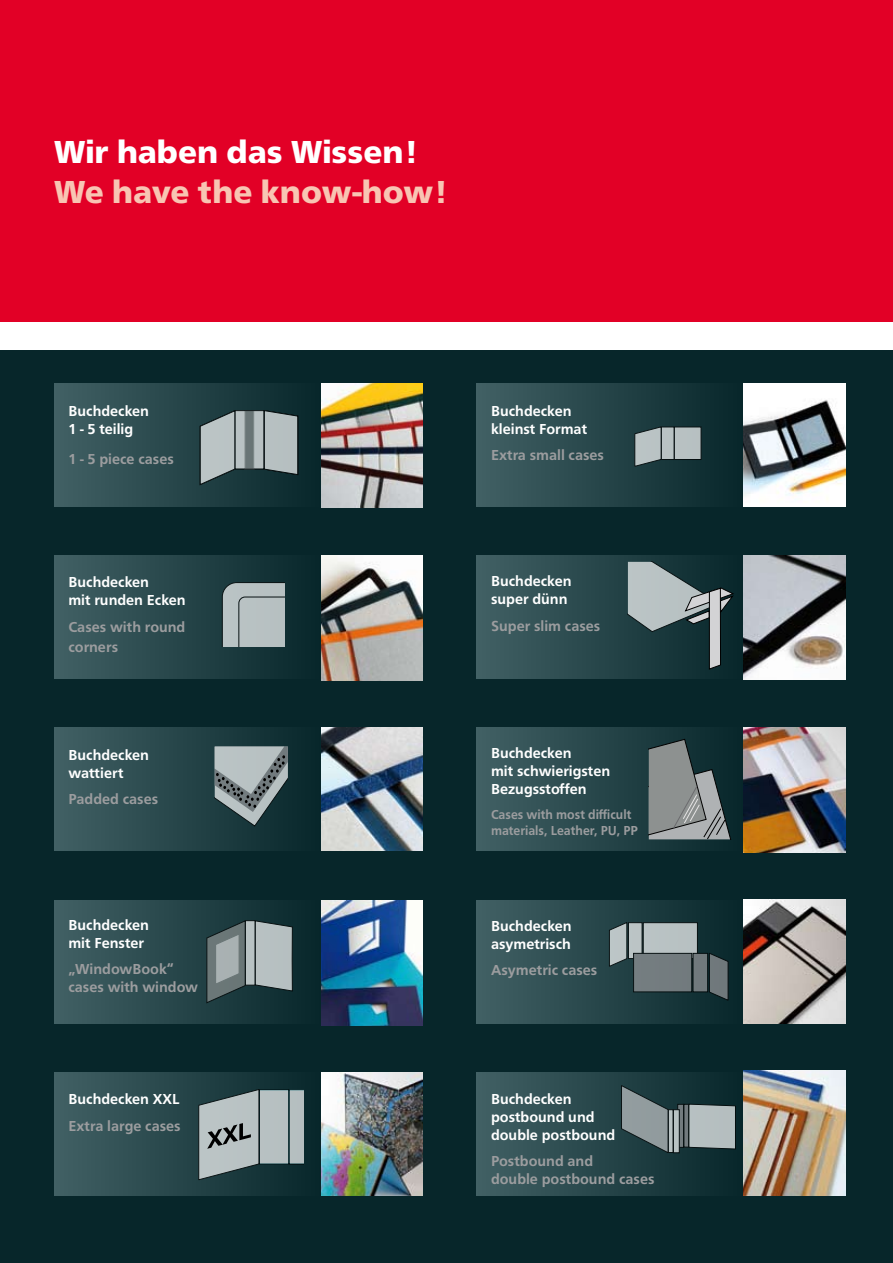
<style>
.page{position:relative;width:893px;height:1263px;background:#fff}
.page>*{position:absolute;margin:0;border:0;box-sizing:border-box;transform-origin:0 0}
.t1{font:700 33px "Frutus T";color:#fff}
.t2{font:700 33px "Frutus T";color:#f8c5b3}
.t3{font:500 15px/18px "Frutus T";color:#fff}
.t4{font:500 15px/18px "Frutus T";color:#9c9d9f}
.t5{font:500 13.5px/16.2px "Frutus T";color:#9c9d9f;scale:.95 1}
</style>
<div class="page">
<div style="left:0;top:350px;width:893px;height:913px;background:#07262a"></div>
<div style="left:0;top:0;width:893px;height:322px;background:#e20026"></div>
<div style="left:476px;top:383px;width:268px;height:123px;background:linear-gradient(to right,#426165,#07262a)"></div>
<div style="left:54px;top:383px;width:268px;height:123px;background:linear-gradient(to right,#426165,#07262a)"></div>
<div style="left:235px;top:411px;width:29px;height:58px;background:#b8c2c3"></div>
<div style="left:245px;top:410px;width:9px;height:59px;background:#697576"></div>
<div style="left:244px;top:411px;width:11px;height:58px;border:1px solid #e6e5e5"></div>
<svg style="left:199px;top:410px;width:37px;height:76px"></svg>
<svg style="left:263px;top:410px;width:35px;height:65px"></svg>
<img style="left:322px;top:383px;width:100px;height:125px">
<img style="left:744px;top:383px;width:101px;height:123px">
<svg style="left:661px;top:427px;width:14px;height:33px"></svg>
<div style="left:674px;top:427px;width:27px;height:33px;background:#b7c1c2;border:1px solid #000"></div>
<svg style="left:634px;top:426px;width:28px;height:41px"></svg>
<div style="left:476px;top:555px;width:268px;height:124px;background:linear-gradient(to right,#426165,#08272b)"></div>
<div style="left:54px;top:555px;width:268px;height:124px;background:linear-gradient(to right,#426165,#07262a)"></div>
<svg style="left:222px;top:582px;width:63px;height:65px"></svg>
<img style="left:322px;top:555px;width:100px;height:125px">
<img style="left:744px;top:556px;width:101px;height:124px">
<svg style="left:628px;top:562px;width:107px;height:108px"></svg>
<div style="left:476px;top:900px;width:268px;height:123px;background:linear-gradient(to right,#426165,#07262a)"></div>
<div style="left:54px;top:900px;width:268px;height:123px;background:linear-gradient(to right,#426165,#07262a)"></div>
<div style="left:245px;top:920px;width:11px;height:65px;background:#b8c2c3"></div>
<svg style="left:254px;top:920px;width:39px;height:72px"></svg>
<svg style="left:206px;top:920px;width:40px;height:84px"></svg>
<img style="left:322px;top:900px;width:100px;height:125px">
<img style="left:744px;top:899px;width:101px;height:125px">
<div style="left:628px;top:922px;width:14px;height:37px;background:#bbc4c5;border:1px solid #000"></div>
<div style="left:643px;top:922px;width:55px;height:37px;background:#b8c2c3;border:1px solid #000"></div>
<svg style="left:608px;top:921px;width:20px;height:46px"></svg>
<div style="left:693px;top:953px;width:15px;height:39px;background:#71797c;border:1px solid #000"></div>
<div style="left:633px;top:953px;width:59px;height:39px;background:#737c7f;border:1px solid #000"></div>
<svg style="left:709px;top:952px;width:20px;height:49px"></svg>
<div style="left:476px;top:1072px;width:268px;height:124px;background:linear-gradient(to right,#426165,#07262a)"></div>
<div style="left:54px;top:1072px;width:268px;height:123px;background:linear-gradient(to right,#426165,#07262a)"></div>
<img style="left:322px;top:1072px;width:100px;height:124px">
<img style="left:744px;top:1071px;width:101px;height:125px">
<div style="left:259px;top:1089px;width:30px;height:75px;background:#b7c0c1;border:1px solid #000"></div>
<svg style="left:289px;top:1089px;width:15px;height:75px"></svg>
<svg style="left:198px;top:1088px;width:62px;height:93px"></svg>
<svg style="left:684px;top:1104px;width:4px;height:43px"></svg>
<svg style="left:688px;top:1103px;width:48px;height:47px"></svg>
<div style="left:677px;top:1104px;width:7px;height:44px;background:#727b7e;border:1px solid #000"></div>
<svg style="left:669px;top:1109px;width:4px;height:44px"></svg>
<svg style="left:620px;top:1084px;width:49px;height:70px"></svg>
<div style="left:673px;top:1109px;width:7px;height:44px;background:#b8c2c3;border:1px solid #000"></div>
<div style="left:54px;top:728px;width:268px;height:123px;background:linear-gradient(to right,#416064,#0b292d)"></div>
<div style="left:476px;top:727px;width:268px;height:123px;background:linear-gradient(to right,#426165,#08272b)"></div>
<img style="left:322px;top:728px;width:100px;height:122px">
<img style="left:744px;top:727px;width:101px;height:125px">
<svg style="left:215px;top:747px;width:73px;height:80px"></svg>
<svg style="left:649px;top:738px;width:85px;height:102px"></svg>
<h1 class="t1" style="left:54px;top:133px;width:364px">Wir haben das Wissen!</h1>
<h1 class="t2" style="left:54px;top:173px;width:393px">We have the know-how!</h1>
<p class="t3" style="left:68px;top:401px;width:82px">Buchdecken<br>1 - 5 teilig</p>
<p class="t4" style="left:68px;top:449px;width:107px">1 - 5 piece cases</p>
<p class="t3" style="left:68px;top:573px;width:119px">Buchdecken<br>mit runden Ecken</p>
<p class="t4" style="left:68px;top:617px;width:118px;line-height:19.8px">Cases with round corners</p>
<p class="t3" style="left:68px;top:745px;width:82px">Buchdecken wattiert</p>
<p class="t4" style="left:68px;top:790px;width:91px">Padded cases</p>
<p class="t3" style="left:68px;top:915px;width:82px">Buchdecken mit Fenster</p>
<p class="t4" style="left:68px;top:960px;width:131px">„WindowBook“ cases with window</p>
<p class="t3" style="left:68px;top:1090px;width:113px">Buchdecken XXL</p>
<p class="t4" style="left:68px;top:1116px;width:114px">Extra large cases</p>
<p class="t3" style="left:491px;top:401px;width:98px">Buchdecken kleinst Format</p>
<p class="t4" style="left:491px;top:446px;width:115px">Extra small cases</p>
<p class="t3" style="left:491px;top:572px;width:82px">Buchdecken super dünn</p>
<p class="t4" style="left:491px;top:616px;width:111px">Super slim cases</p>
<p class="t3" style="left:491px;top:744px;width:121px">Buchdecken<br>mit schwierigsten<br>Bezugsstoffen</p>
<p class="t5" style="left:491px;top:806px;width:156px">Cases with most difficult materials, Leather, PU, PP</p>
<p class="t3" style="left:491px;top:917px;width:82px">Buchdecken asymetrisch</p>
<p class="t4" style="left:491px;top:961px;width:108px">Asymetric cases</p>
<p class="t3" style="left:491px;top:1089px;width:126px">Buchdecken postbound und double postbound</p>
<p class="t4" style="left:491px;top:1152px;width:165px">Postbound and<br>double postbound cases</p>
</div>
